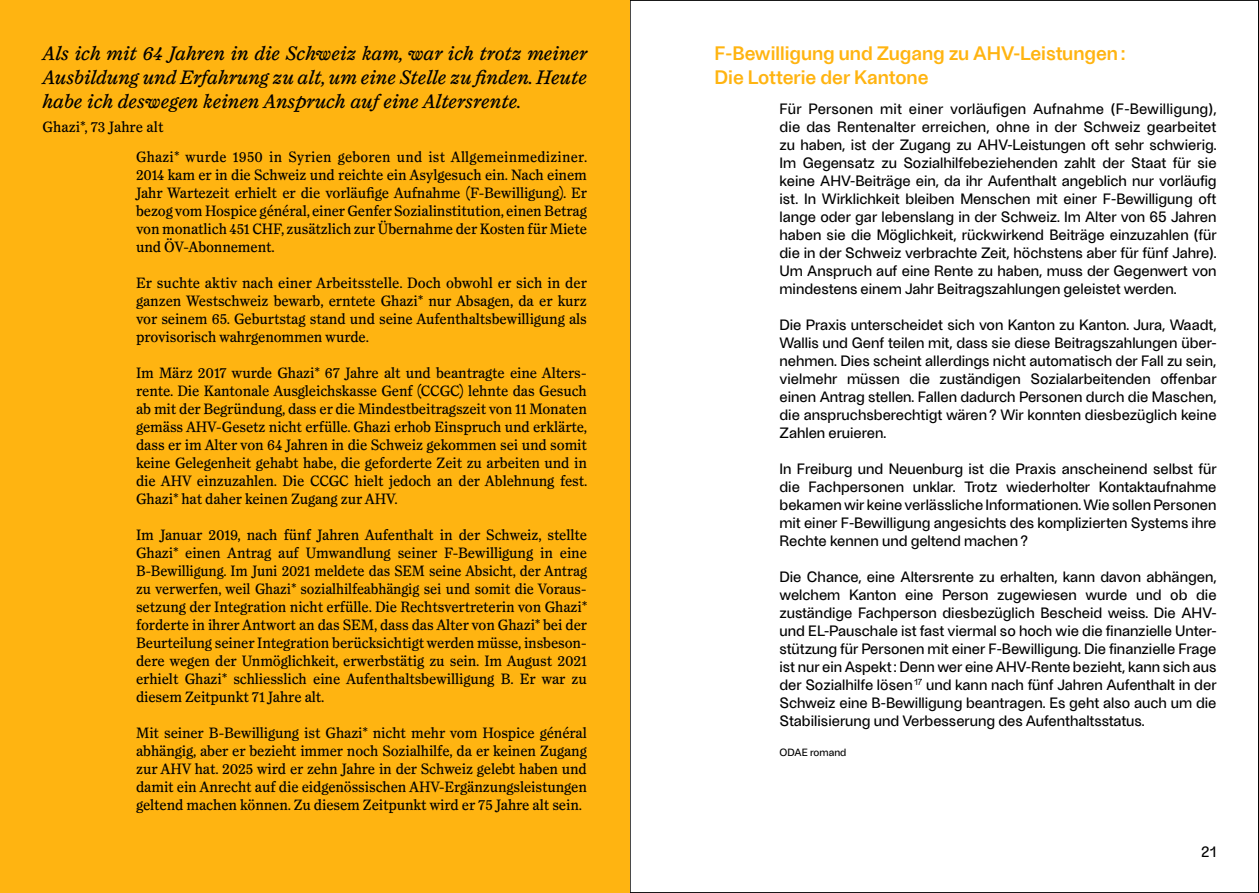
<style>
.page{position:relative;width:1259px;height:893px;background:#fff}
.page>*{position:absolute;margin:0;border:0;box-sizing:border-box;transform-origin:0 0}
.t1{font:italic 19.5px/24px "Rungli";color:#000;text-align:justify}
.t2{font:500 19.5px/24px "Ambiant";color:#ffb411}
.t3{font:15px/18px "Rungli";letter-spacing:-.01em;color:#000;text-align:justify}
.t4{font:15px/18px "Ambiant";color:#000;text-align:justify}
.t5{font:10.5px "Ambiant";color:#000}
</style>
<div class="page">
<hr style="left:630px;top:0;width:1px;height:893px;background:#000">
<div style="left:0;top:0;width:629px;height:893px;background:#ffb411"></div>
<h1 class="t1" style="left:43px;top:41px;width:546px">Als ich mit 64 Jahren in die Schweiz kam, war ich trotz meiner Ausbildung und Erfahrung zu alt, um eine Stelle zu finden. Heute habe ich deswegen keinen Anspruch auf eine Altersrente.</h1>
<p class="t3" style="left:43px;top:118px;width:122px">Ghazi*, 73 Jahre alt</p>
<p class="t3" style="left:136px;top:148px;width:453px">Ghazi* wurde 1950 in Syrien geboren und ist Allgemeinmediziner.<br>2014 kam er in die Schweiz und reichte ein Asylgesuch ein. Nach einem Jahr Wartezeit erhielt er die vorläufige Aufnahme (F-Bewilligung). Er bezog vom Hospice général, einer Genfer Sozialinstitution, einen Betrag von monatlich 451 CHF, zusätzlich zur Übernahme der Kosten für Miete und ÖV-Abonnement.</p>
<p class="t3" style="left:136px;top:274px;width:453px">Er suchte aktiv nach einer Arbeitsstelle. Doch obwohl er sich in der ganzen Westschweiz bewarb, erntete Ghazi* nur Absagen, da er kurz vor seinem 65. Geburtstag stand und seine Aufenthaltsbewilligung als provisorisch wahrgenommen wurde.</p>
<p class="t3" style="left:136px;top:364px;width:453px">Im März 2017 wurde Ghazi* 67 Jahre alt und beantragte eine Alters&shy;rente. Die Kantonale Ausgleichskasse Genf (CCGC) lehnte das Gesuch ab mit der Begründung, dass er die Mindestbeitragszeit von 11 Monaten gemäss AHV-Gesetz nicht erfülle. Ghazi erhob Einspruch und erklärte, dass er im Alter von 64 Jahren in die Schweiz gekommen sei und somit keine Gelegenheit gehabt habe, die geforderte Zeit zu arbeiten und in die AHV einzuzahlen. Die CCGC hielt jedoch an der Ablehnung fest.<br>Ghazi* hat daher keinen Zugang zur AHV.</p>
<p class="t3" style="left:136px;top:526px;width:453px">Im Januar 2019, nach fünf Jahren Aufenthalt in der Schweiz, stellte Ghazi* einen Antrag auf Umwandlung seiner F-Bewilligung in eine B-Bewilligung. Im Juni 2021 meldete das SEM seine Absicht, der Antrag zu verwerfen, weil Ghazi* sozialhilfeabhängig sei und somit die Voraus&shy;setzung der Integration nicht erfülle. Die Rechtsvertreterin von Ghazi* forderte in ihrer Antwort an das SEM, dass das Alter von Ghazi* bei der Beurteilung seiner Integration berücksichtigt werden müsse, insbeson&shy;dere wegen der Unmöglichkeit, erwerbstätig zu sein. Im August 2021 erhielt Ghazi* schliesslich eine Aufenthaltsbewilligung B. Er war zu diesem Zeitpunkt 71 Jahre alt.</p>
<p class="t3" style="left:136px;top:724px;width:452px">Mit seiner B-Bewilligung ist Ghazi* nicht mehr vom Hospice général abhängig, aber er bezieht immer noch Sozialhilfe, da er keinen Zugang zur AHV hat. 2025 wird er zehn Jahre in der Schweiz gelebt haben und damit ein Anrecht auf die eidgenössischen AHV-Ergänzungsleistungen geltend machen können. Zu diesem Zeitpunkt wird er 75 Jahre alt sein.</p>
<h1 class="t2" style="left:714px;top:40px;width:412px">F-Bewilligung und Zugang zu AHV-Leistungen :<br>Die Lotterie der Kantone</h1>
<p class="t4" style="left:779px;top:99px;width:438px">Für Personen mit einer vorläufigen Aufnahme (F-Bewilligung), die das Rentenalter erreichen, ohne in der Schweiz gearbeitet zu haben, ist der Zugang zu AHV-Leistungen oft sehr schwierig.<br>Im Gegensatz zu Sozialhilfebeziehenden zahlt der Staat für sie keine AHV-Beiträge ein, da ihr Aufenthalt angeblich nur vorläufig ist. In Wirklichkeit bleiben Menschen mit einer F-Bewilligung oft lange oder gar lebenslang in der Schweiz. Im Alter von 65 Jahren haben sie die Möglichkeit, rückwirkend Beiträge einzuzahlen (für die in der Schweiz verbrachte Zeit, höchstens aber für fünf Jahre).<br>Um Anspruch auf eine Rente zu haben, muss der Gegenwert von mindestens einem Jahr Beitragszahlungen geleistet werden.</p>
<p class="t4" style="left:779px;top:315px;width:438px">Die Praxis unterscheidet sich von Kanton zu Kanton. Jura, Waadt, Wallis und Genf teilen mit, dass sie diese Beitragszahlungen über&shy;nehmen. Dies scheint allerdings nicht automatisch der Fall zu sein, vielmehr müssen die zuständigen Sozialarbeitenden offenbar einen Antrag stellen. Fallen dadurch Personen durch die Maschen, die anspruchsberechtigt wären ? Wir konnten diesbezüglich keine Zahlen eruieren.</p>
<p class="t4" style="left:779px;top:459px;width:438px">In Freiburg und Neuenburg ist die Praxis anscheinend selbst für die Fachpersonen unklar. Trotz wiederholter Kontaktaufnahme bekamen wir keine verlässliche Informationen. Wie sollen Personen mit einer F-Bewilligung angesichts des komplizierten Systems ihre Rechte kennen und geltend machen ?</p>
<p class="t4" style="left:779px;top:567px;width:438px">Die Chance, eine Altersrente zu erhalten, kann davon abhängen, welchem Kanton eine Person zugewiesen wurde und ob die zuständige Fachperson diesbezüglich Bescheid weiss. Die AHV&shy;und EL-Pauschale ist fast viermal so hoch wie die finanzielle Unter&shy;stützung für Personen mit einer F-Bewilligung. Die finanzielle Frage ist nur ein Aspekt : Denn wer eine AHV-Rente bezieht, kann sich aus der Sozialhilfe lösen <sup>17</sup> und kann nach fünf Jahren Aufenthalt in der Schweiz eine B-Bewilligung beantragen. Es geht also auch um die Stabilisierung und Verbesserung des Aufenthaltsstatus.</p>
<p class="t5" style="left:779px;top:745px;width:68px">ODAE romand</p>
<p class="t4" style="left:1201px;top:842px;width:17px">21</p>
</div>
